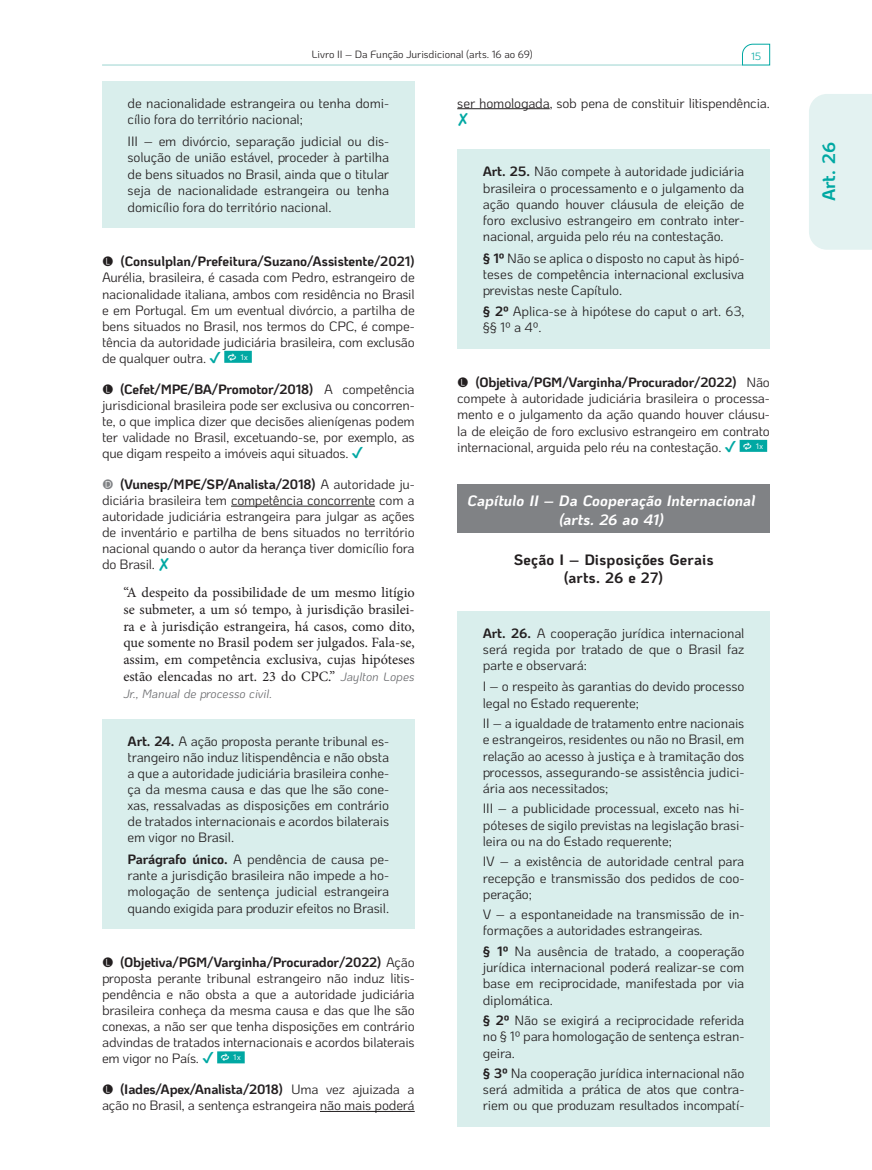
<style>
.page{position:relative;width:872px;height:1170px;background:#fff}
.page>*{position:absolute;margin:0;border:0;box-sizing:border-box;transform-origin:0 0}
.t1{font:700 18px "Ko Ho";color:#00a8a3}
.tit_3{font:italic 700 15px/18.5px "Ko Ho";letter-spacing:.005em;color:#fff;text-align:center}
.tit_4{font:700 15px/18.5px "Ko Ho";letter-spacing:.015em;color:#231f20;text-align:center}
.Comentario_autor{font:14.25px/16.8px "Minion Pro";color:#231f20;text-align:justify}
.questao{font:13.5px/16px "Ko Ho";letter-spacing:-.015em;color:#231f20;text-align:justify}
.box_meio{font:13.5px/16.2px "Ko Ho";letter-spacing:-.01em;color:#231f20;text-align:justify}
.box_abre{font:13.5px/16px "Ko Ho";letter-spacing:-.01em;color:#231f20;text-align:justify}
.box_fecha{font:13.5px/16.5px "Ko Ho";letter-spacing:-.01em;color:#231f20;text-align:justify}
.Comentario_autor-2{font:italic 12px "Ko Ho";color:#6c6d70}
.t2{font:10.5px "Ko Ho";letter-spacing:-.005em;color:#231f20}
.t3{font:10.5px "Ko Ho";color:#00a8a3}
.s1{font-weight:700}
.s2{color:#00a8a3}
.s3{font-family:"Ko Ho";font-style:italic;font-size:12px;color:#6c6d70}
</style>
<div class="page">
<div style="left:809px;top:94px;width:63px;height:156px;background:#e3f2f1"></div>
<hr style="left:102px;top:65px;width:640px;height:1px;background:#9bd4d0">
<svg style="left:742px;top:44px;width:28px;height:21px"></svg>
<div style="left:102px;top:81px;width:313px;height:59px;background:#d9eeec"></div>
<div style="left:102px;top:125px;width:313px;height:103px;background:#d9eeec"></div>
<div style="left:224px;top:351px;width:28px;height:12px;background:#00a8a3"></div>
<hr style="left:231px;top:505px;width:144px;height:1px;background:#231f20">
<div style="left:102px;top:719px;width:313px;height:139px;background:#d9eeec"></div>
<div style="left:102px;top:843px;width:313px;height:85px;background:#d9eeec"></div>
<div style="left:217px;top:1051px;width:28px;height:12px;background:#00a8a3"></div>
<hr style="left:320px;top:1110px;width:95px;height:1px;background:#231f20">
<hr style="left:457px;top:108px;width:93px;height:1px;background:#231f20">
<div style="left:457px;top:149px;width:313px;height:108px;background:#d9eeec"></div>
<div style="left:457px;top:235px;width:313px;height:76px;background:#d9eeec"></div>
<div style="left:457px;top:296px;width:313px;height:52px;background:#d9eeec"></div>
<div style="left:739px;top:440px;width:28px;height:12px;background:#00a8a3"></div>
<div style="left:457px;top:485px;width:313px;height:48px;background:#808285"></div>
<div style="left:457px;top:610px;width:313px;height:76px;background:#d9eeec"></div>
<div style="left:457px;top:664px;width:313px;height:59px;background:#d9eeec"></div>
<div style="left:457px;top:701px;width:313px;height:108px;background:#d9eeec"></div>
<div style="left:457px;top:786px;width:313px;height:76px;background:#d9eeec"></div>
<div style="left:457px;top:839px;width:313px;height:75px;background:#d9eeec"></div>
<div style="left:457px;top:892px;width:313px;height:59px;background:#d9eeec"></div>
<div style="left:457px;top:929px;width:313px;height:91px;background:#d9eeec"></div>
<div style="left:457px;top:998px;width:313px;height:75px;background:#d9eeec"></div>
<div style="left:457px;top:1050px;width:313px;height:76px;background:#d9eeec"></div>
<p class="t2" style="left:312px;top:46px;width:223px">Livro II – Da Função Jurisdicional (arts. 16 ao 69)</p>
<p class="t3" style="left:751px;top:48px;width:12px">15</p>
<p class="box_meio" style="left:128px;top:95px;width:263px">de nacionalidade estrangeira ou tenha domi&shy;cílio fora do território nacional;</p>
<p class="box_fecha" style="left:128px;top:133px;width:263px">III – em divórcio, separação judicial ou dis&shy;solução de união estável, proceder à partilha de bens situados no Brasil, ainda que o titular seja de nacionalidade estrangeira ou tenha domicílio fora do território nacional.</p>
<p class="questao" style="left:102px;top:254px;width:314px;text-indent:18px"><span class="s1">(Consulplan/Prefeitura/Suzano/Assistente/2021)<br></span>Aurélia, brasileira, é casada com Pedro, estrangeiro de nacionalidade italiana, ambos com residência no Brasil e em Portugal. Em um eventual divórcio, a partilha de bens situados no Brasil, nos termos do CPC, é compe&shy;tência da autoridade judiciária brasileira, com exclusão de qualquer outra. <span class="s2">✔</span></p>
<p class="questao" style="left:102px;top:381px;width:314px;text-indent:18px"><span class="s1">(Cefet/MPE/BA/Promotor/2018)</span> A competência jurisdicional brasileira pode ser exclusiva ou concorren&shy;te, o que implica dizer que decisões alienígenas podem ter validade no Brasil, excetuando-se, por exemplo, as que digam respeito a imóveis aqui situados. <span class="s2">✔</span></p>
<p class="questao" style="left:102px;top:476px;width:314px;text-indent:18px"><span class="s1">(Vunesp/MPE/SP/Analista/2018)</span> A autoridade ju&shy;diciária brasileira tem competência concorrente com a autoridade judiciária estrangeira para julgar as ações de inventário e partilha de bens situados no território nacional quando o autor da herança tiver domicílio fora do Brasil. <span class="s2">✘</span></p>
<p class="Comentario_autor" style="left:123px;top:584px;width:293px">“A despeito da possibilidade de um mesmo litígio se submeter, a um só tempo, à jurisdição brasilei&shy;ra e à jurisdição estrangeira, há casos, como dito, que somente no Brasil podem ser julgados. Fala-se, assim, em competência exclusiva, cujas hipóteses estão elencadas no art. 23 do CPC.” <span class="s3">Jaylton Lopes</span></p>
<p class="Comentario_autor-2" style="left:123px;top:684px;width:150px">Jr., Manual de processo civil.</p>
<p class="box_abre" style="left:128px;top:733px;width:263px"><span class="s1">Art. 24.</span> A ação proposta perante tribunal es&shy;trangeiro não induz litispendência e não obsta a que a autoridade judiciária brasileira conhe&shy;ça da mesma causa e das que lhe são cone&shy;xas, ressalvadas as disposições em contrário de tratados internacionais e acordos bilaterais em vigor no Brasil.</p>
<p class="box_fecha" style="left:128px;top:851px;width:263px;line-height:16px"><span class="s1">Parágrafo único.</span> A pendência de causa pe&shy;rante a jurisdição brasileira não impede a ho&shy;mologação de sentença judicial estrangeira quando exigida para produzir efeitos no Brasil.</p>
<p class="questao" style="left:102px;top:954px;width:314px;text-indent:18px"><span class="s1">(Objetiva/PGM/Varginha/Procurador/2022)</span> Ação proposta perante tribunal estrangeiro não induz litis&shy;pendência e não obsta a que a autoridade judiciária brasileira conheça da mesma causa e das que lhe são conexas, a não ser que tenha disposições em contrário advindas de tratados internacionais e acordos bilaterais em vigor no País. <span class="s2">✔</span></p>
<p class="questao" style="left:102px;top:1081px;width:314px;text-align:right"><span class="s1">(Iades/Apex/Analista/2018)</span> Uma vez ajuizada a ação no Brasil, a sentença estrangeira não mais poderá</p>
<p class="questao" style="left:457px;top:95px;width:314px">ser homologada, sob pena de constituir litispendência.</p>
<p class="box_abre" style="left:483px;top:164px;width:263px"><span class="s1">Art. 25.</span> Não compete à autoridade judiciária brasileira o processamento e o julgamento da ação quando houver cláusula de eleição de foro exclusivo estrangeiro em contrato inter&shy;nacional, arguida pelo réu na contestação.</p>
<p class="box_meio" style="left:483px;top:250px;width:263px"><span class="s1">§ 1º</span> Não se aplica o disposto no caput às hipó&shy;teses de competência internacional exclusiva previstas neste Capítulo.</p>
<p class="box_fecha" style="left:483px;top:303px;width:263px"><span class="s1">§ 2º</span> Aplica-se à hipótese do caput o art. 63, §§ 1º a 4º.</p>
<p class="questao" style="left:457px;top:374px;width:314px;text-indent:18px"><span class="s1">(Objetiva/PGM/Varginha/Procurador/2022)</span> Não compete à autoridade judiciária brasileira o processa&shy;mento e o julgamento da ação quando houver cláusu&shy;la de eleição de foro exclusivo estrangeiro em contrato internacional, arguida pelo réu na contestação. <span class="s2">✔</span></p>
<p class="tit_3" style="left:467px;top:492px;width:289px">Capítulo II – Da Cooperação Internacional (arts. 26 ao 41)</p>
<p class="tit_4" style="left:513px;top:550px;width:201px">Seção I – Disposições Gerais (arts. 26 e 27)</p>
<p class="box_abre" style="left:483px;top:625px;width:263px"><span class="s1">Art. 26.</span> A cooperação jurídica internacional será regida por tratado de que o Brasil faz parte e observará:</p>
<p class="box_meio" style="left:483px;top:678px;width:263px">I – o respeito às garantias do devido processo legal no Estado requerente;</p>
<p class="box_meio" style="left:483px;top:715px;width:263px">II – a igualdade de tratamento entre nacionais e estrangeiros, residentes ou não no Brasil, em relação ao acesso à justiça e à tramitação dos processos, assegurando-se assistência judici&shy;ária aos necessitados;</p>
<p class="box_meio" style="left:483px;top:800px;width:263px">III – a publicidade processual, exceto nas hi&shy;póteses de sigilo previstas na legislação brasi&shy;leira ou na do Estado requerente;</p>
<p class="box_meio" style="left:483px;top:853px;width:263px">IV – a existência de autoridade central para recepção e transmissão dos pedidos de coo&shy;peração;</p>
<p class="box_meio" style="left:483px;top:906px;width:263px">V – a espontaneidade na transmissão de in&shy;formações a autoridades estrangeiras.</p>
<p class="box_meio" style="left:483px;top:943px;width:263px"><span class="s1">§ 1º</span> Na ausência de tratado, a cooperação jurídica internacional poderá realizar-se com base em reciprocidade, manifestada por via diplomática.</p>
<p class="box_meio" style="left:483px;top:1012px;width:263px"><span class="s1">§ 2º</span> Não se exigirá a reciprocidade referida no § 1º para homologação de sentença estran&shy;geira.</p>
<p class="box_meio" style="left:483px;top:1065px;width:263px"><span class="s1">§ 3º</span> Na cooperação jurídica internacional não será admitida a prática de atos que contra&shy;riem ou que produzam resultados incompatí-</p>
<h1 class="t1" style="left:813px;top:201px;width:60px;rotate:-90deg">Art. 26</h1>
</div>
